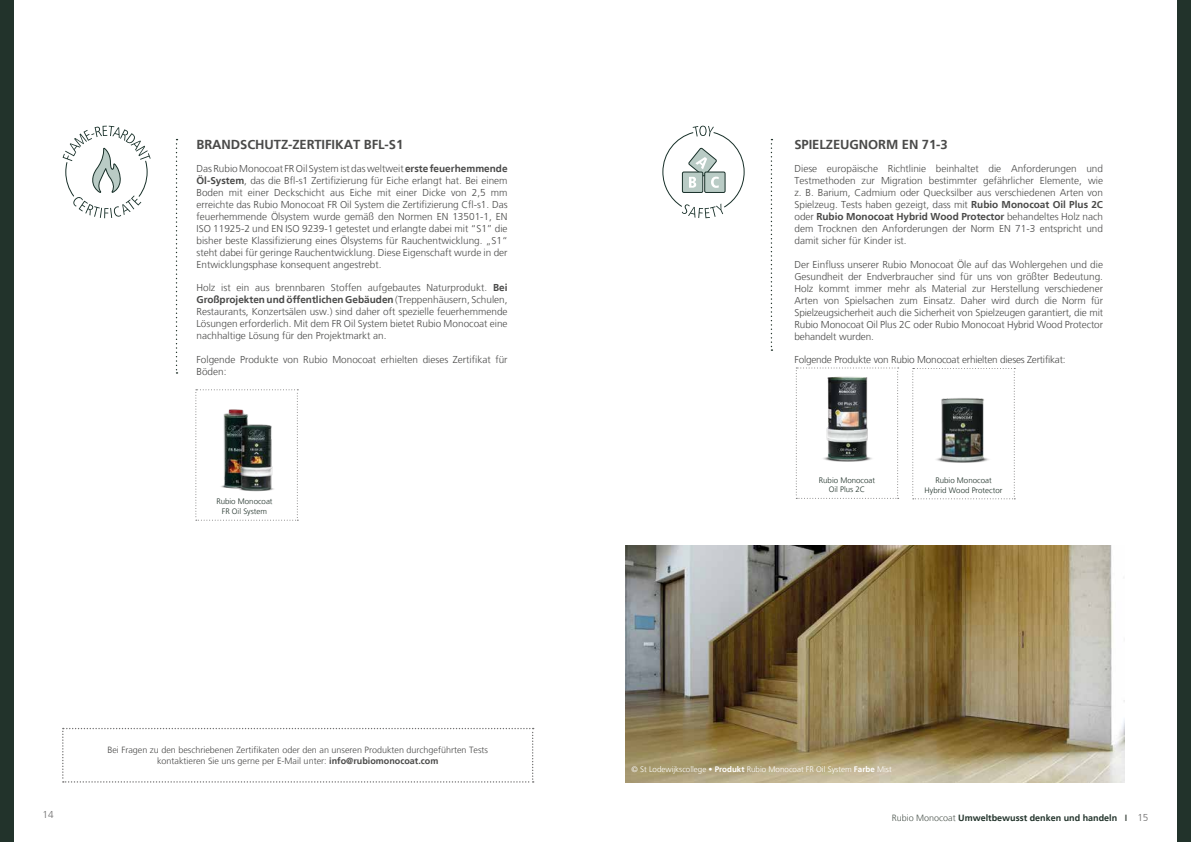
<style>
.page{position:relative;width:1191px;height:842px;background:#fff}
.page>*{position:absolute;margin:0;border:0;box-sizing:border-box;transform-origin:0 0}
.t1{font:700 13px "Frutiger LT";letter-spacing:-.005em;color:#4a4a49}
.t2{font:300 10px/12px "Frutiger LT";color:#4a4a49;text-align:justify}
.t3{font:300 10px "Frutiger LT";letter-spacing:-.02em;color:#4a4a49}
.t4{font:300 10px "Frutiger LT";color:#706f6f}
.t5{font:300 9px/10.8px "Frutiger LT";color:#4a4a49;text-align:center}
.t6{font:700 9px "Frutiger LT";color:#22332b}
.t7{font:300 8px "Frutiger LT";color:#fff}
.t8{font:300 7.9px/9.5px "Frutiger LT";color:#22332b;text-align:center}
.s1{font-weight:700}
.s2{font-family:"Frutiger LT Std";font-weight:700;font-stretch:condensed}
.s3{font-weight:300;color:#4d564f}
.s4{color:#4d564f}
.s5{font-weight:300;font-size:10px;color:#706f6f}
</style>
<div class="page">
<div style="left:0;top:0;width:14px;height:842px;background:#22332b"></div>
<div style="left:1176px;top:0;width:15px;height:842px;background:#22332b"></div>
<img style="left:626px;top:545px;width:499px;height:237px">
<svg style="left:662px;top:126px;width:82px;height:92px"></svg>
<svg style="left:63px;top:126px;width:88px;height:92px"></svg>
<svg style="left:62px;top:728px;width:471px;height:55px"></svg>
<svg style="left:195px;top:389px;width:103px;height:132px"></svg>
<svg style="left:176px;top:139px;width:1px;height:235px"></svg>
<svg style="left:796px;top:368px;width:102px;height:131px"></svg>
<svg style="left:770px;top:139px;width:2px;height:212px"></svg>
<svg style="left:912px;top:368px;width:103px;height:131px"></svg>
<h1 class="t1" style="left:196px;top:136px;width:208px">BRANDSCHUTZ-ZERTIFIKAT BFL-S1</h1>
<p class="t2" style="left:196px;top:163px;width:313px">Das Rubio Monocoat FR Oil System ist das weltweit <span class="s1">erste feuerhemmende Öl-System</span>, das die Bfl-s1 Zertifizierung für Eiche erlangt hat. Bei einem Boden mit einer Deckschicht aus Eiche mit einer Dicke von 2,5 mm erreichte das Rubio Monocoat FR Oil System die Zertifizierung Cfl-s1. Das feuerhemmende Ölsystem wurde gemäß den Normen EN 13501-1, EN ISO 11925-2 und EN ISO 9239-1 getestet und erlangte dabei mit “S1” die bisher beste Klassifizierung eines Ölsystems für Rauchentwicklung. „S1“ steht dabei für geringe Rauchentwicklung. Diese Eigenschaft wurde in der Entwicklungsphase konsequent angestrebt.</p>
<p class="t2" style="left:196px;top:282px;width:313px">Holz ist ein aus brennbaren Stoffen aufgebautes Naturprodukt. <span class="s1">Bei Großprojekten und öffentlichen Gebäuden</span> (Treppenhäusern, Schulen, Restaurants, Konzertsälen usw.) sind daher oft spezielle feuerhemmende Lösungen erforderlich. Mit dem FR Oil System bietet Rubio Monocoat eine nachhaltige Lösung für den Projektmarkt an.</p>
<p class="t2" style="left:196px;top:353px;width:313px">Folgende Produkte von Rubio Monocoat erhielten dieses Zertifikat für<br>Böden:</p>
<p class="t8" style="left:216px;top:497px;width:58px">Rubio Monocoat<br>FR Oil System</p>
<p class="t4" style="left:43px;top:809px;width:13px">14</p>
<p class="t5" style="left:107px;top:745px;width:382px">Bei Fragen zu den beschriebenen Zertifikaten oder den an unseren Produkten durchgeführten Tests kontaktieren Sie uns gerne per E-Mail unter: <span class="s1">info@rubiomonocoat.com</span></p>
<h1 class="t1" style="left:794px;top:137px;width:155px">SPIELZEUGNORM EN 71-3</h1>
<p class="t2" style="left:794px;top:163px;width:310px">Diese europäische Richtlinie beinhaltet die Anforderungen und Testmethoden zur Migration bestimmter gefährlicher Elemente, wie z. B. Barium, Cadmium oder Quecksilber aus verschiedenen Arten von Spielzeug. Tests haben gezeigt, dass mit <span class="s1">Rubio Monocoat Oil Plus 2C </span>oder <span class="s1">Rubio Monocoat Hybrid Wood Protector</span> behandeltes Holz nach dem Trocknen den Anforderungen der Norm EN 71-3 entspricht und damit sicher für Kinder ist.</p>
<p class="t2" style="left:794px;top:258px;width:310px">Der Einfluss unserer Rubio Monocoat Öle auf das Wohlergehen und die Gesundheit der Endverbraucher sind für uns von größter Bedeutung.<br>Holz kommt immer mehr als Material zur Herstellung verschiedener Arten von Spielsachen zum Einsatz. Daher wird durch die Norm für Spielzeugsicherheit auch die Sicherheit von Spielzeugen garantiert, die mit Rubio Monocoat Oil Plus 2C oder Rubio Monocoat Hybrid Wood Protector behandelt wurden.</p>
<p class="t3" style="left:794px;top:354px;width:273px">Folgende Produkte von Rubio Monocoat erhielten dieses Zertifikat:</p>
<p class="t8" style="left:819px;top:475px;width:58px">Rubio Monocoat<br>Oil Plus 2C</p>
<p class="t8" style="left:924px;top:476px;width:79px">Rubio Monocoat<br>Hybrid Wood Protector</p>
<p class="t7" style="left:631px;top:764px;width:262px">© St Lodewijkscollege <span class="s2">•</span> <span class="s1">Produkt</span> Rubio Monocoat FR Oil System <span class="s1">Farbe</span> Mist</p>
<p class="t6" style="left:891px;top:813px;width:258px"><span class="s3">Rubio Monocoat</span> Umweltbewusst denken und handeln <span class="s4">I</span> <span class="s5">15</span></p>
</div>
